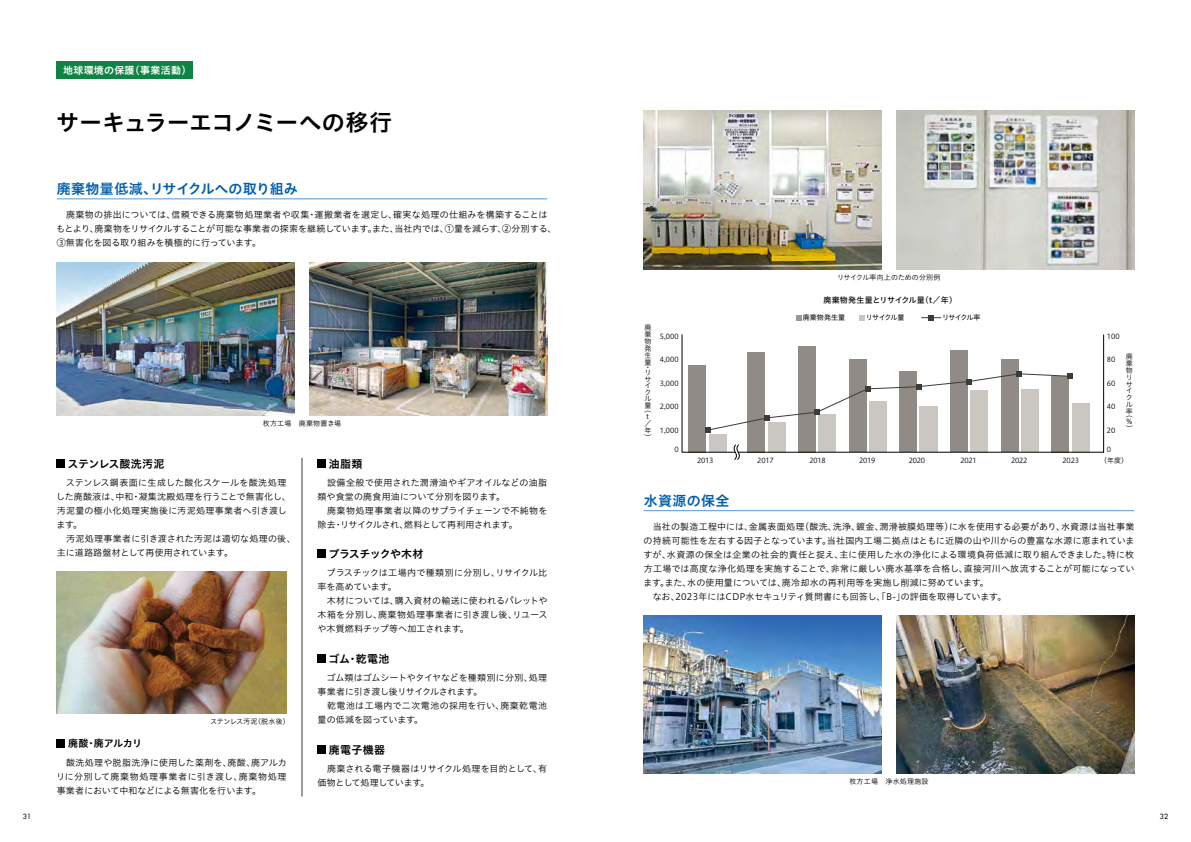
<style>
.page{position:relative;width:1191px;height:842px;background:#fff}
.page>*{position:absolute;margin:0;border:0;box-sizing:border-box;transform-origin:0 0}
.t1{font:23px "Hiragino UD Sans Std N W6";letter-spacing:-.025em;color:#000}
.t2{font:14px "Hiragino UD Sans Std N W6";letter-spacing:.015em;color:#005ead}
.t3{font:11px "Hiragino UD Sans Std N W6";letter-spacing:.005em;color:#000}
.t4{font:11px "Hiragino UD Sans Std N W6";letter-spacing:-.02em;color:#000}
.t5{font:11px "Hiragino UD Sans Std N W6";letter-spacing:-.045em;color:#000}
.t6{font:10px "Hiragino UD Sans Std N W6";letter-spacing:.03em;color:#fff}
.t7{font:10px "Hiragino UD Sans Std N W6";letter-spacing:-.02em;color:#000}
.t8{font:9px/14px "Hiragino UD Sans Std N W3";letter-spacing:.015em;color:#000}
.t9{font:9px/14px "Hiragino UD Sans Std N W3";letter-spacing:-.015em;color:#000}
.t10{font:8px "Hiragino UD Sans Std N W5";letter-spacing:-.01em;color:#000}
.t11{font:7px/7px "Hiragino UD Sans Std N W3";color:#000}
.t12{font:7px "Hiragino UD Sans Std N W3";letter-spacing:.03em;color:#000}
.t13{font:7px "Hiragino UD Sans Std N W4";letter-spacing:-.065em;color:#000}
.t14{font:7px "Hiragino UD Sans Std N W3";letter-spacing:-.02em;color:#000}
.t15{font:500 7px "Futura Std";color:#000}
</style>
<div class="page">
<img style="left:309px;top:262px;width:238px;height:153px">
<img style="left:896px;top:615px;width:238px;height:159px">
<img style="left:896px;top:111px;width:238px;height:158px">
<img style="left:57px;top:262px;width:238px;height:153px">
<img style="left:643px;top:615px;width:239px;height:159px">
<img style="left:643px;top:111px;width:239px;height:158px">
<img style="left:57px;top:571px;width:229px;height:142px">
<div style="left:709px;top:434px;width:17px;height:18px;background:#cac6c2"></div>
<div style="left:768px;top:422px;width:17px;height:30px;background:#cac6c2"></div>
<div style="left:819px;top:415px;width:17px;height:37px;background:#cac6c2"></div>
<div style="left:869px;top:401px;width:17px;height:51px;background:#cac6c2"></div>
<div style="left:919px;top:406px;width:18px;height:46px;background:#cac6c2"></div>
<div style="left:970px;top:390px;width:17px;height:62px;background:#cac6c2"></div>
<div style="left:688px;top:365px;width:17px;height:87px;background:#908b86"></div>
<div style="left:748px;top:352px;width:17px;height:100px;background:#908b86"></div>
<div style="left:798px;top:346px;width:17px;height:106px;background:#908b86"></div>
<div style="left:849px;top:359px;width:17px;height:93px;background:#908b86"></div>
<div style="left:900px;top:372px;width:17px;height:80px;background:#908b86"></div>
<div style="left:950px;top:350px;width:17px;height:102px;background:#908b86"></div>
<div style="left:1021px;top:390px;width:17px;height:62px;background:#cac6c2"></div>
<div style="left:1001px;top:359px;width:17px;height:93px;background:#908b86"></div>
<div style="left:1072px;top:403px;width:17px;height:49px;background:#cac6c2"></div>
<div style="left:1051px;top:376px;width:17px;height:76px;background:#908b86"></div>
<svg style="left:705px;top:371px;width:368px;height:62px"></svg>
<svg style="left:796px;top:315px;width:6px;height:5px"></svg>
<svg style="left:859px;top:315px;width:6px;height:5px"></svg>
<svg style="left:921px;top:315px;width:19px;height:5px"></svg>
<svg style="left:733px;top:444px;width:6px;height:16px"></svg>
<div style="left:57px;top:62px;width:136px;height:17px;background:#0f8344"></div>
<hr style="left:57px;top:198px;width:490px;height:1px;background:#3885c7">
<hr style="left:643px;top:510px;width:491px;height:1px;background:#3885c7">
<div style="left:57px;top:459px;width:8px;height:8px;background:#000"></div>
<div style="left:317px;top:459px;width:9px;height:8px;background:#000"></div>
<div style="left:317px;top:549px;width:9px;height:9px;background:#000"></div>
<div style="left:317px;top:654px;width:9px;height:9px;background:#000"></div>
<div style="left:317px;top:745px;width:9px;height:9px;background:#000"></div>
<div style="left:57px;top:739px;width:8px;height:8px;background:#000"></div>
<hr style="left:302px;top:458px;width:1px;height:339px;background:#3e3a39">
<p class="t6" style="left:63px;top:63px;width:130px">地球環境の保護（事業活動）</p>
<h1 class="t1" style="left:56px;top:105px;width:337px">サーキュラーエコノミーへの移行</h1>
<h2 class="t2" style="left:57px;top:178px;width:242px">廃棄物量低減、リサイクルへの取り組み</h2>
<p class="t8" style="left:56px;top:207px;width:502px">　廃棄物の排出については、信頼できる廃棄物処理業者や収集・運搬業者を選定し、確実な処理の仕組みを構築することはもとより、廃棄物をリサイクルすることが可能な事業者の探索を継続しています。また、当社内では、①量を減らす、②分別する、<br>③無害化を図る取り組みを積極的に行っています。</p>
<p class="t12" style="left:263px;top:418px;width:80px">枚方工場　廃棄物置き場</p>
<p class="t4" style="left:68px;top:455px;width:98px">ステンレス酸洗汚泥</p>
<p class="t3" style="left:329px;top:455px;width:35px">油脂類</p>
<p class="t8" style="left:56px;top:475px;width:241px">　ステンレス鋼表面に生成した酸化スケールを酸洗処理した廃酸液は、中和･凝集沈殿処理を行うことで無害化し、汚泥量の極小化処理実施後に汚泥処理事業者へ引き渡します。<br>　汚泥処理事業者に引き渡された汚泥は適切な処理の後、主に道路路盤材として再使用されています。</p>
<p class="t8" style="left:317px;top:475px;width:231px">　設備全般で使用された潤滑油やギアオイルなどの油脂類や食堂の廃食用油について分別を図ります。<br>　廃棄物処理事業者以降のサプライチェーンで不純物を除去・リサイクルされ、燃料として再利用されます。</p>
<p class="t8" style="left:317px;top:565px;width:232px">　プラスチックは工場内で種類別に分別し、リサイクル比率を高めています。<br>　木材については、購入資材の輸送に使われるパレットや木箱を分別し、廃棄物処理事業者に引き渡し後、リユースや木質燃料チップ等へ加工されます。</p>
<p class="t5" style="left:328px;top:546px;width:97px">プラスチックや木材</p>
<p class="t7" style="left:68px;top:736px;width:76px">廃酸・廃アルカリ</p>
<p class="t14" style="left:210px;top:715px;width:81px">ステンレス汚泥（脱水後）</p>
<p class="t8" style="left:56px;top:755px;width:232px;text-align:justify">　酸洗処理や脱脂洗浄に使用した薬剤を、廃酸、廃アルカリに分別して廃棄物処理事業者に引き渡し、廃棄物処理事業者において中和などによる無害化を行います。</p>
<p class="t3" style="left:328px;top:651px;width:62px">ゴム・乾電池</p>
<p class="t8" style="left:317px;top:670px;width:231px">　ゴム類はゴムシートやタイヤなどを種類別に分別、処理事業者に引き渡し後リサイクルされます。<br>　乾電池は工場内で二次電池の採用を行い、廃棄乾電池量の低減を図っています。</p>
<p class="t3" style="left:329px;top:741px;width:58px">廃電子機器</p>
<p class="t9" style="left:317px;top:761px;width:231px">　廃棄される電子機器はリサイクル処理を目的として、有価物として処理しています。</p>
<p class="t11" style="left:837px;top:273px;width:105px">リサイクル率向上のための分別例</p>
<p class="t10" style="left:823px;top:294px;width:135px">廃棄物発生量とリサイクル量（t／年）</p>
<p class="t11" style="left:644px;top:323px;width:8px;text-align:justify">廃棄物発生量</p>
<p class="t11" style="left:644px;top:364px;width:7px;line-height:5.2px">・リ</p>
<p class="t11" style="left:644px;top:375px;width:8px;line-height:6.6px">サイクル量</p>
<p class="t11" style="left:644px;top:405px;width:8px;text-align:center">（t／年）</p>
<p class="t11" style="left:660px;top:332px;width:20px">5,000</p>
<p class="t11" style="left:660px;top:356px;width:20px">4,000</p>
<p class="t11" style="left:660px;top:379px;width:20px">3,000</p>
<p class="t11" style="left:660px;top:403px;width:20px">2,000</p>
<p class="t11" style="left:660px;top:426px;width:20px">1,000</p>
<p class="t11" style="left:674px;top:446px;width:6px">0</p>
<p class="t13" style="left:803px;top:312px;width:43px">廃棄物発生量</p>
<p class="t13" style="left:866px;top:312px;width:40px">リサイクル量</p>
<p class="t13" style="left:942px;top:312px;width:40px">リサイクル率</p>
<p class="t11" style="left:1107px;top:332px;width:14px">100</p>
<p class="t11" style="left:1107px;top:356px;width:10px">80</p>
<p class="t11" style="left:1107px;top:379px;width:10px">60</p>
<p class="t11" style="left:1107px;top:403px;width:10px">40</p>
<p class="t11" style="left:1107px;top:426px;width:10px">20</p>
<p class="t11" style="left:1107px;top:445px;width:6px">0</p>
<p class="t11" style="left:1125px;top:353px;width:8px">廃棄物リサ</p>
<p class="t11" style="left:1125px;top:387px;width:8px;line-height:6.7px">イクル率</p>
<p class="t11" style="left:1125px;top:411px;width:8px;text-align:justify">（％）</p>
<p class="t11" style="left:697px;top:456px;width:18px">2013</p>
<p class="t11" style="left:757px;top:456px;width:18px">2017</p>
<p class="t11" style="left:809px;top:456px;width:18px">2018</p>
<p class="t11" style="left:859px;top:456px;width:18px">2019</p>
<p class="t11" style="left:908px;top:456px;width:18px">2020</p>
<p class="t11" style="left:960px;top:456px;width:18px">2021</p>
<p class="t11" style="left:1011px;top:456px;width:18px">2022</p>
<p class="t11" style="left:1062px;top:456px;width:18px">2023</p>
<p class="t11" style="left:1100px;top:456px;width:29px">（年度）</p>
<h2 class="t2" style="left:643px;top:490px;width:87px">水資源の保全</h2>
<p class="t8" style="left:643px;top:519px;width:493px">　当社の製造工程中には、金属表面処理（酸洗、洗浄、鍍金、潤滑被膜処理等）に水を使用する必要があり、水資源は当社事業の持続可能性を左右する因子となっています。当社国内工場二拠点はともに近隣の山や川からの豊富な水源に恵まれていますが、水資源の保全は企業の社会的責任と捉え、主に使用した水の浄化による環境負荷低減に取り組んできました。特に枚方工場では高度な浄化処理を実施することで、非常に厳しい廃水基準を合格し、直接河川へ放流することが可能になっています。また、水の使用量については、廃冷却水の再利用等を実施し削減に努めています。<br>　なお、2023年にはCDP水セキュリティ質問書にも回答し、「B-」の評価を取得しています。</p>
<p class="t12" style="left:849px;top:776px;width:81px">枚方工場　浄水処理施設</p>
<p class="t15" style="left:23px;top:812px;width:10px">31</p>
<p class="t15" style="left:1159px;top:812px;width:10px">32</p>
</div>
